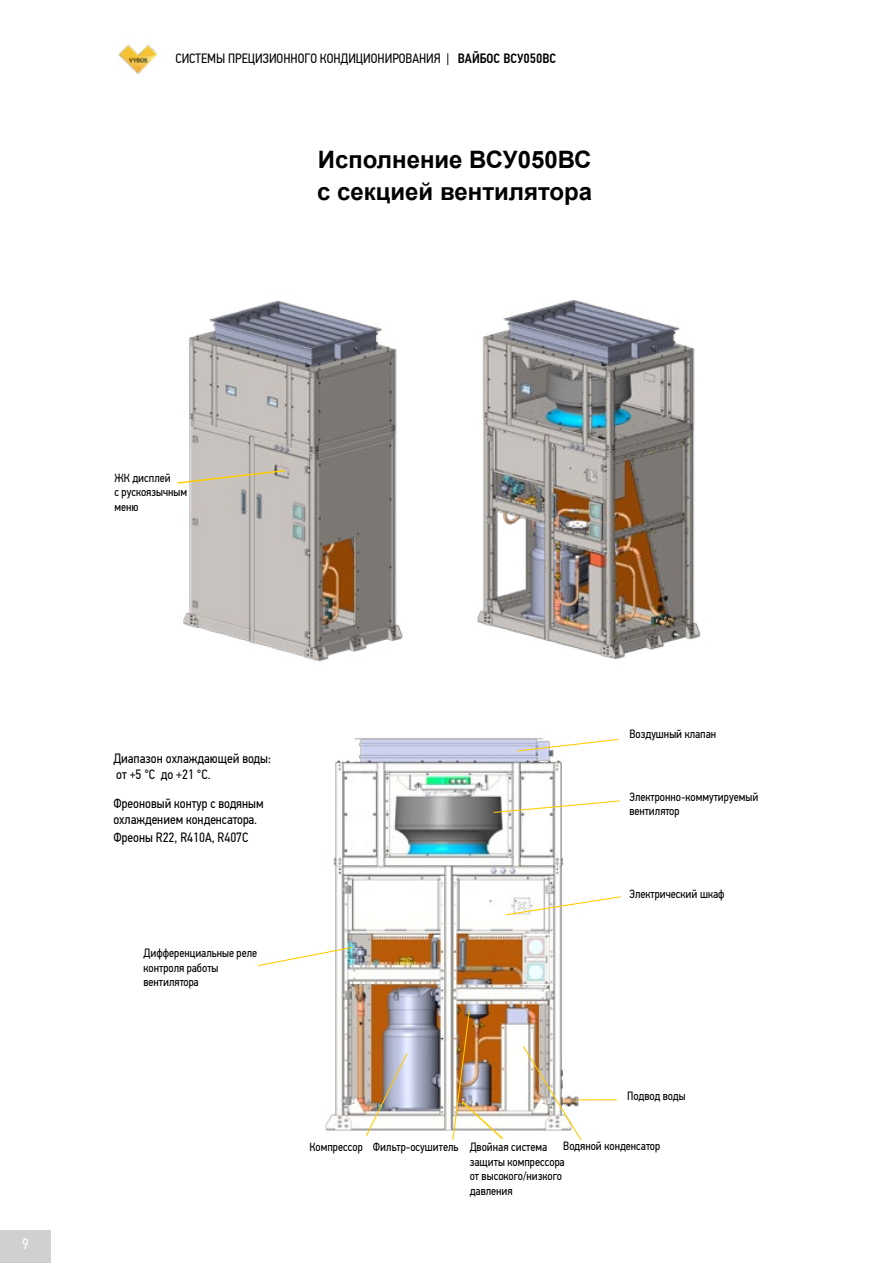
<style>
.page{position:relative;width:893px;height:1263px;background:#fff}
.page>*{position:absolute;margin:0;border:0;box-sizing:border-box;transform-origin:0 0}
.t1{font:700 24px/31.5px "Arial";color:#000}
.t2{font:15px "PF Din Text Cond Pro";color:#fff}
.t3{font:13.5px/16.2px "PF Din Text Cond Pro";color:#000}
.t4{font:12px/14.4px "PF Din Text Cond Pro";color:#000}
.s1{font-weight:500}
</style>
<div class="page">
<img style="left:118px;top:44px;width:40px;height:30px">
<div style="left:0;top:1230px;width:50px;height:33px;background:#cfd0d0"></div>
<img style="left:325px;top:737px;width:263px;height:394px">
<svg style="left:516px;top:738px;width:103px;height:14px"></svg>
<svg style="left:504px;top:895px;width:117px;height:21px"></svg>
<hr style="left:579px;top:1099px;width:38px;height:1px;background:#fc0">
<svg style="left:522px;top:1045px;width:60px;height:96px"></svg>
<svg style="left:365px;top:1052px;width:43px;height:85px"></svg>
<svg style="left:492px;top:800px;width:128px;height:14px"></svg>
<img style="left:477px;top:300px;width:224px;height:359px">
<img style="left:183px;top:301px;width:220px;height:361px">
<svg style="left:177px;top:469px;width:109px;height:16px;background:#cfc6b0"></svg>
<svg style="left:258px;top:946px;width:95px;height:21px"></svg>
<img style="left:452px;top:1009px;width:53px;height:131px">
<p class="t3" style="left:175px;top:50px;width:382px">СИСТЕМЫ ПРЕЦИЗИОННОГО КОНДИЦИОНИРОВАНИЯ | <span class="s1">ВАЙБОС ВСУ050ВС</span></p>
<h1 class="t1" style="left:317px;top:145px;width:277px">Исполнение ВСУ050ВС с секцией вентилятора</h1>
<p class="t4" style="left:114px;top:471px;width:74px">ЖК дисплей<br>с рускоязычным меню</p>
<p class="t2" style="left:22px;top:1235px;width:8px">9</p>
<p class="t3" style="left:113px;top:750px;width:159px">Диапазон охлаждающей воды: от +5 °С до +21 °С.</p>
<p class="t3" style="left:113px;top:795px;width:152px">Фреоновый контур с водяным охлаждением конденсатора.</p>
<p class="t3" style="left:113px;top:829px;width:137px">Фреоны R22, R410A, R407C</p>
<p class="t4" style="left:144px;top:946px;width:115px">Дифференциальные реле контроля работы вентилятора</p>
<p class="t4" style="left:629px;top:726px;width:88px">Воздушный клапан</p>
<p class="t4" style="left:629px;top:790px;width:131px">Электронно-коммутируемый вентилятор</p>
<p class="t4" style="left:629px;top:887px;width:97px">Электрический шкаф</p>
<p class="t4" style="left:627px;top:1088px;width:60px">Подвод воды</p>
<p class="t4" style="left:309px;top:1140px;width:150px">Компрессор Фильтр-осушитель</p>
<p class="t4" style="left:563px;top:1139px;width:98px">Водяной конденсатор</p>
<p class="t4" style="left:470px;top:1140px;width:97px">Двойная система защиты компрессора от высокого/низкого давления</p>
</div>
